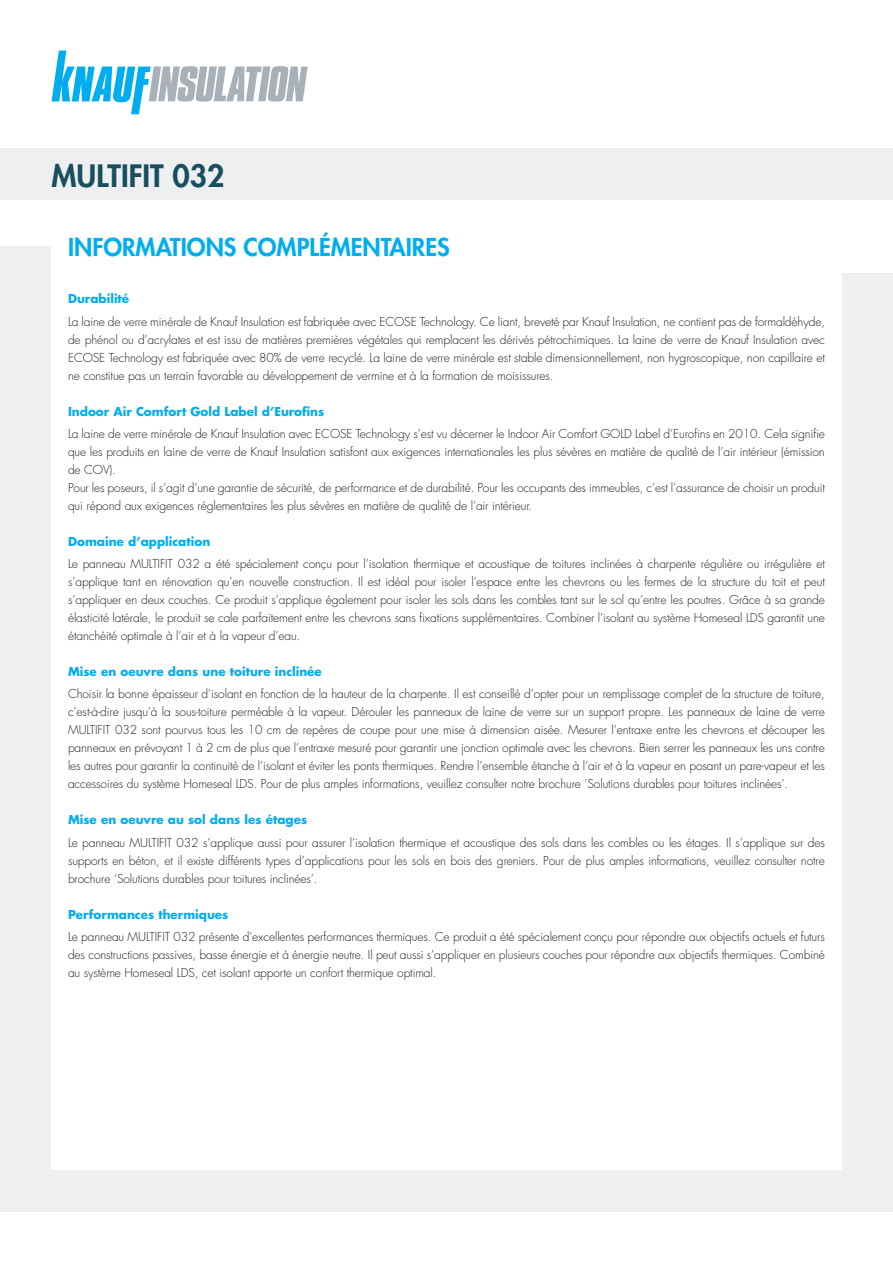
<style>
.page{position:relative;width:893px;height:1263px;background:#fff}
.page>*{position:absolute;margin:0;border:0;box-sizing:border-box;transform-origin:0 0}
.t1{font:800 30px "Futura Std";color:#184e5d}
.t2{font:800 24px "Futura Std";color:#00aeef}
._3_1-Texte_courrant{font:300 12px/18px "Futura Std";letter-spacing:-.01em;color:#231f20;text-align:justify}
._2_1-Titres_texte_co{font:700 12px "Futura Std";color:#00aeef}
</style>
<div class="page">
<div style="left:0;top:247px;width:893px;height:965px;background:#eeeff1"></div>
<div style="left:51px;top:221px;width:791px;height:948px;background:#fff"></div>
<div style="left:0;top:149px;width:893px;height:51px;background:#eeeff1"></div>
<div style="left:814px;top:221px;width:79px;height:51px;background:#fff"></div>
<svg style="left:52px;top:50px;width:256px;height:64px"></svg>
<h1 class="t1" style="left:52px;top:157px;width:174px">MULTIFIT 032</h1>
<h2 class="t2" style="left:68px;top:232px;width:383px">INFORMATIONS COMPLÉMENTAIRES</h2>
<p class="_2_1-Titres_texte_co" style="left:68px;top:291px;width:63px">Durabilité</p>
<p class="_3_1-Texte_courrant" style="left:68px;top:313px;width:758px">La laine de verre minérale de Knauf Insulation est fabriquée avec ECOSE Technology. Ce liant, breveté par Knauf Insulation, ne contient pas de formaldéhyde, de phénol ou d’acrylates et est issu de matières premières végétales qui remplacent les dérivés pétrochimiques. La laine de verre de Knauf Insulation avec ECOSE Technology est fabriquée avec 80% de verre recyclé. La laine de verre minérale est stable dimensionnellement, non hygroscopique, non capillaire et ne constitue pas un terrain favorable au développement de vermine et à la formation de moisissures.</p>
<p class="_2_1-Titres_texte_co" style="left:68px;top:403px;width:258px">Indoor Air Comfort Gold Label d’Eurofins</p>
<p class="_3_1-Texte_courrant" style="left:68px;top:425px;width:758px">La laine de verre minérale de Knauf Insulation avec ECOSE Technology s’est vu décerner le Indoor Air Comfort GOLD Label d’Eurofins en 2010. Cela signifie que les produits en laine de verre de Knauf Insulation satisfont aux exigences internationales les plus sévères en matière de qualité de l’air intérieur (émission de COV).</p>
<p class="_3_1-Texte_courrant" style="left:68px;top:479px;width:758px">Pour les poseurs, il s’agit d’une garantie de sécurité, de performance et de durabilité. Pour les occupants des immeubles, c’est l’assurance de choisir un produit qui répond aux exigences réglementaires les plus sévères en matière de qualité de l’air intérieur.</p>
<p class="_2_1-Titres_texte_co" style="left:68px;top:533px;width:144px">Domaine d’application</p>
<p class="_3_1-Texte_courrant" style="left:68px;top:555px;width:758px">Le panneau MULTIFIT 032 a été spécialement conçu pour l’isolation thermique et acoustique de toitures inclinées à charpente régulière ou irrégulière et s’applique tant en rénovation qu’en nouvelle construction. Il est idéal pour isoler l’espace entre les chevrons ou les fermes de la structure du toit et peut s’appliquer en deux couches. Ce produit s’applique également pour isoler les sols dans les combles tant sur le sol qu’entre les poutres. Grâce à sa grande élasticité latérale, le produit se cale parfaitement entre les chevrons sans fixations supplémentaires. Combiner l’isolant au système Homeseal LDS garantit une étanchéité optimale à l’air et à la vapeur d’eau.</p>
<p class="_2_1-Titres_texte_co" style="left:68px;top:664px;width:255px">Mise en oeuvre dans une toiture inclinée</p>
<p class="_3_1-Texte_courrant" style="left:68px;top:685px;width:758px">Choisir la bonne épaisseur d’isolant en fonction de la hauteur de la charpente. Il est conseillé d’opter pour un remplissage complet de la structure de toiture, c’est-à-dire jusqu’à la sous-toiture perméable à la vapeur. Dérouler les panneaux de laine de verre sur un support propre. Les panneaux de laine de verre MULTIFIT 032 sont pourvus tous les 10 cm de repères de coupe pour une mise à dimension aisée. Mesurer l’entraxe entre les chevrons et découper les panneaux en prévoyant 1 à 2 cm de plus que l’entraxe mesuré pour garantir une jonction optimale avec les chevrons. Bien serrer les panneaux les uns contre les autres pour garantir la continuité de l’isolant et éviter les ponts thermiques. Rendre l’ensemble étanche à l’air et à la vapeur en posant un pare-vapeur et les accessoires du système Homeseal LDS. Pour de plus amples informations, veuillez consulter notre brochure ‘Solutions durables pour toitures inclinées’.</p>
<p class="_2_1-Titres_texte_co" style="left:68px;top:812px;width:241px">Mise en oeuvre au sol dans les étages</p>
<p class="_3_1-Texte_courrant" style="left:68px;top:834px;width:758px">Le panneau MULTIFIT 032 s’applique aussi pour assurer l’isolation thermique et acoustique des sols dans les combles ou les étages. Il s’applique sur des supports en béton, et il existe différents types d’applications pour les sols en bois des greniers. Pour de plus amples informations, veuillez consulter notre brochure ‘Solutions durables pour toitures inclinées’.</p>
<p class="_2_1-Titres_texte_co" style="left:68px;top:906px;width:162px">Performances thermiques</p>
<p class="_3_1-Texte_courrant" style="left:68px;top:928px;width:758px">Le panneau MULTIFIT 032 présente d’excellentes performances thermiques. Ce produit a été spécialement conçu pour répondre aux objectifs actuels et futurs des constructions passives, basse énergie et à énergie neutre. Il peut aussi s’appliquer en plusieurs couches pour répondre aux objectifs thermiques. Combiné au système Homeseal LDS, cet isolant apporte un confort thermique optimal.</p>
</div>
